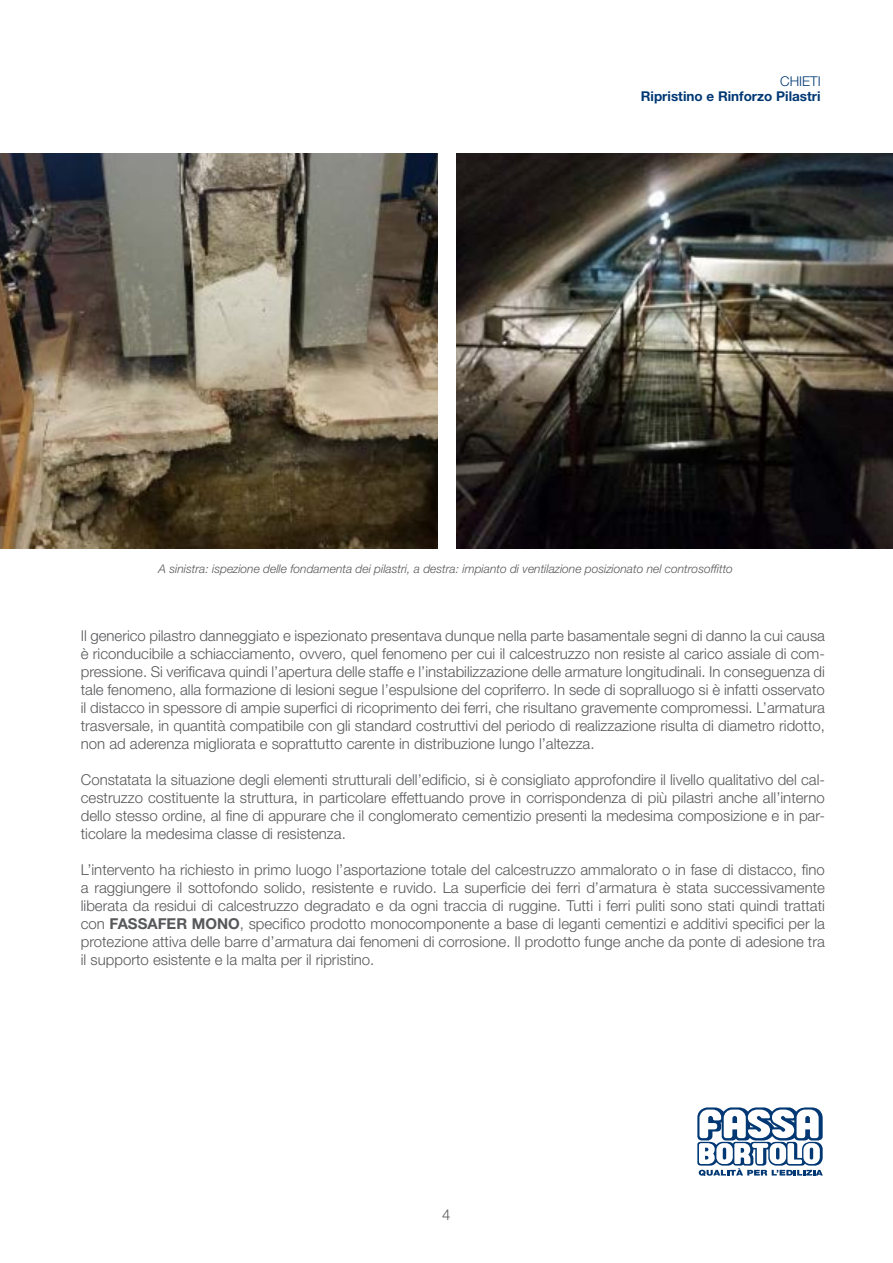
<style>
.page{position:relative;width:893px;height:1263px;background:#fff}
.page>*{position:absolute;margin:0;border:0;box-sizing:border-box;transform-origin:0 0}
.Testo_Normale{font:300 15px/18px "Helvetica Neue LT Std";color:#57585a;text-align:justify}
.t1{font:700 13.5px "Helvetica Neue LT Std";color:#013874}
.t2{font:300 13.5px "Helvetica Neue LT Std";color:#013874}
.Didascalia{font:italic 300 12px "Helvetica Neue LT Std";color:#57585a}
.s1{font-weight:700}
</style>
<div class="page">
<svg style="left:697px;top:1107px;width:126px;height:69px"></svg>
<img style="left:456px;top:153px;width:437px;height:395px">
<img style="left:0;top:153px;width:437px;height:395px">
<p class="t2" style="left:780px;top:73px;width:42px">CHIETI</p>
<p class="t1" style="left:641px;top:88px;width:181px">Ripristino e Rinforzo Pilastri</p>
<p class="Didascalia" style="left:159px;top:561px;width:576px">A sinistra: ispezione delle fondamenta dei pilastri, a destra: impianto di ventilazione posizionato nel controsoffitto</p>
<p class="Testo_Normale" style="left:81px;top:626px;width:746px">Il generico pilastro danneggiato e ispezionato presentava dunque nella parte basamentale segni di danno la cui causa è riconducibile a schiacciamento, ovvero, quel fenomeno per cui il calcestruzzo non resiste al carico assiale di com&shy;pressione. Si verificava quindi l’apertura delle staffe e l’instabilizzazione delle armature longitudinali. In conseguenza di tale fenomeno, alla formazione di lesioni segue l’espulsione del copriferro. In sede di sopralluogo si è infatti osservato il distacco in spessore di ampie superfici di ricoprimento dei ferri, che risultano gravemente compromessi. L’armatura trasversale, in quantità compatibile con gli standard costruttivi del periodo di realizzazione risulta di diametro ridotto, non ad aderenza migliorata e soprattutto carente in distribuzione lungo l’altezza.</p>
<p class="Testo_Normale" style="left:81px;top:770px;width:746px">Constatata la situazione degli elementi strutturali dell’edificio, si è consigliato approfondire il livello qualitativo del cal&shy;cestruzzo costituente la struttura, in particolare effettuando prove in corrispondenza di più pilastri anche all’interno dello stesso ordine, al fine di appurare che il conglomerato cementizio presenti la medesima composizione e in par&shy;ticolare la medesima classe di resistenza.</p>
<p class="Testo_Normale" style="left:81px;top:860px;width:746px">L’intervento ha richiesto in primo luogo l’asportazione totale del calcestruzzo ammalorato o in fase di distacco, fino a raggiungere il sottofondo solido, resistente e ruvido. La superficie dei ferri d’armatura è stata successivamente liberata da residui di calcestruzzo degradato e da ogni traccia di ruggine. Tutti i ferri puliti sono stati quindi trattati con <span class="s1">FASSAFER MONO</span>, specifico prodotto monocomponente a base di leganti cementizi e additivi specifici per la protezione attiva delle barre d’armatura dai fenomeni di corrosione. Il prodotto funge anche da ponte di adesione tra il supporto esistente e la malta per il ripristino.</p>
<p class="Testo_Normale" style="left:442px;top:1205px;width:10px">4</p>
</div>
